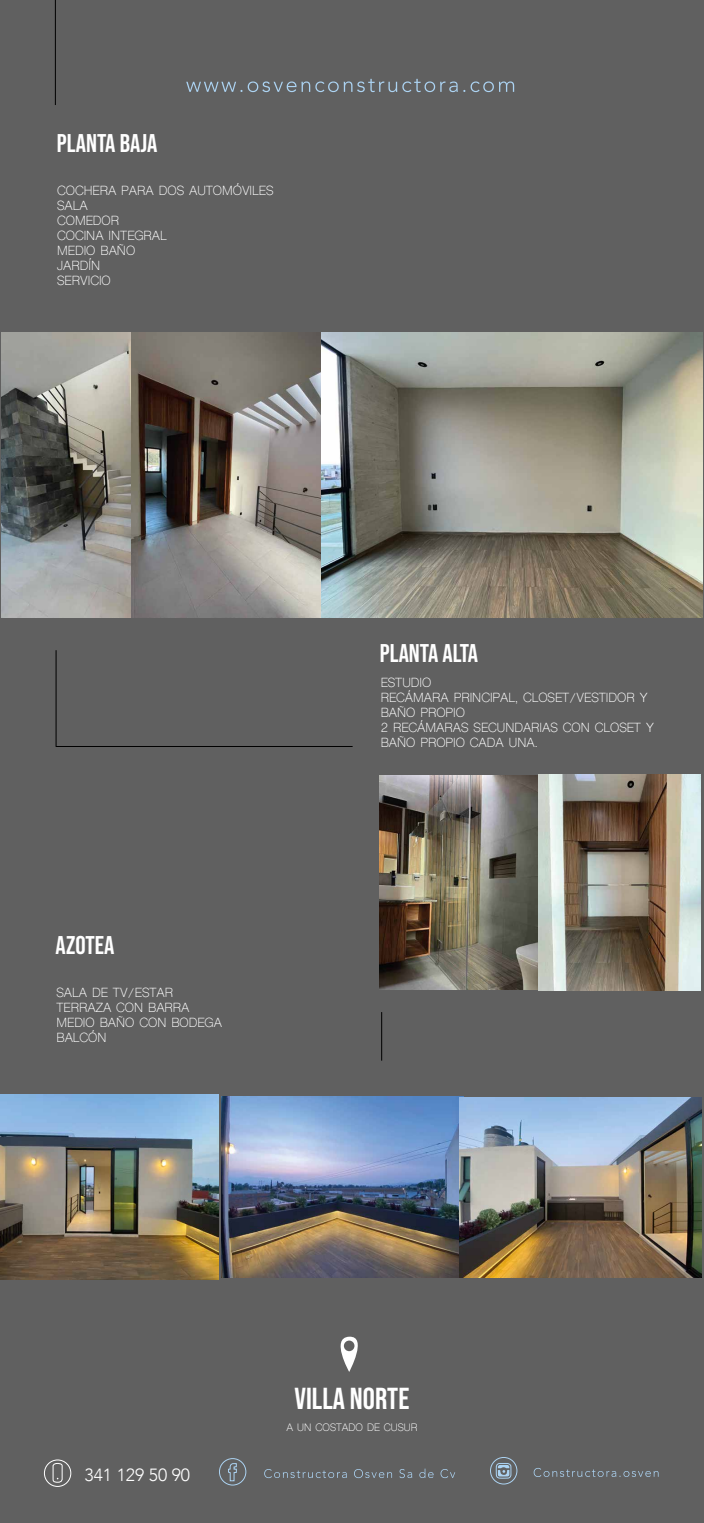
<style>
.page{position:relative;width:704px;height:1523px;background:#fff}
.page>*{position:absolute;margin:0;border:0;box-sizing:border-box;transform-origin:0 0}
.t1{font:30.38px "Bebas Neue";color:#fff}
.t2{font:25.62px "Bebas Neue";color:#fff}
.t3{font:300 17.62px "Avenir";color:#fff}
.t4{font:12.5px/15px "Shree Dev 0714";color:#fff}
.t5{font:10.12px "Shree Dev 0714";color:#fff}
</style>
<div class="page">
<div style="left:0;top:0;width:703px;height:1522px;background:#606060"></div>
<hr style="left:55px;top:0;width:1px;height:105px;background:#000">
<hr style="left:56px;top:650px;width:1px;height:96px;background:#000">
<hr style="left:56px;top:746px;width:296px;height:1px;background:#000">
<img style="left:2px;top:332px;width:130px;height:286px">
<img style="left:379px;top:775px;width:159px;height:215px">
<img style="left:538px;top:774px;width:162px;height:216px">
<img style="left:132px;top:332px;width:189px;height:286px">
<img style="left:321px;top:332px;width:380px;height:286px">
<svg style="left:340px;top:1336px;width:18px;height:36px"></svg>
<svg style="left:186px;top:79px;width:271px;height:13px"></svg>
<svg style="left:463px;top:81px;width:51px;height:11px"></svg>
<div style="left:44px;top:1459px;width:27px;height:27px;border:1px solid #fff;border-radius:50%"></div>
<svg style="left:52px;top:1463px;width:11px;height:19px"></svg>
<svg style="left:533px;top:1468px;width:125px;height:9px"></svg>
<div style="left:490px;top:1457px;width:27px;height:27px;border:1px solid #acd3f2;border-radius:50%"></div>
<svg style="left:495px;top:1463px;width:16px;height:16px"></svg>
<svg style="left:264px;top:1469px;width:82px;height:9px"></svg>
<svg style="left:354px;top:1469px;width:38px;height:9px"></svg>
<svg style="left:399px;top:1469px;width:13px;height:9px"></svg>
<svg style="left:419px;top:1468px;width:14px;height:10px"></svg>
<svg style="left:440px;top:1469px;width:15px;height:9px"></svg>
<svg style="left:219px;top:1458px;width:27px;height:27px"></svg>
<hr style="left:381px;top:1012px;width:1px;height:48px;background:#000">
<img style="left:221px;top:1096px;width:241px;height:182px">
<img style="left:459px;top:1097px;width:241px;height:181px">
<img style="left:0;top:1094px;width:219px;height:185px">
<h2 class="t2" style="left:57px;top:128px;width:102px">PLANTA BAJA</h2>
<p class="t4" style="left:57px;top:184px;width:218px">COCHERA PARA DOS AUTOMÓVILES<br>SALA<br>COMEDOR<br>COCINA INTEGRAL<br>MEDIO BAÑO<br>JARDÍN<br>SERVICIO</p>
<h2 class="t2" style="left:56px;top:930px;width:60px">AZOTEA</h2>
<p class="t4" style="left:56px;top:986px;width:167px">SALA DE TV/ESTAR<br>TERRAZA CON BARRA<br>MEDIO BAÑO CON BODEGA<br>BALCÓN</p>
<h2 class="t2" style="left:379px;top:639px;width:100px">PLANTA ALTA</h2>
<p class="t4" style="left:380px;top:676px;width:274px">ESTUDIO<br>RECÁMARA PRINCIPAL, CLOSET/VESTIDOR Y<br>BAÑO PROPIO<br>2 RECÁMARAS SECUNDARIAS CON CLOSET Y<br>BAÑO PROPIO CADA UNA.</p>
<h3 class="t3" style="left:84px;top:1464px;width:107px">341 129 50 90</h3>
<h1 class="t1" style="left:294px;top:1381px;width:116px">VILLA NORTE</h1>
<p class="t5" style="left:286px;top:1421px;width:132px">A UN COSTADO DE CUSUR</p>
</div>
